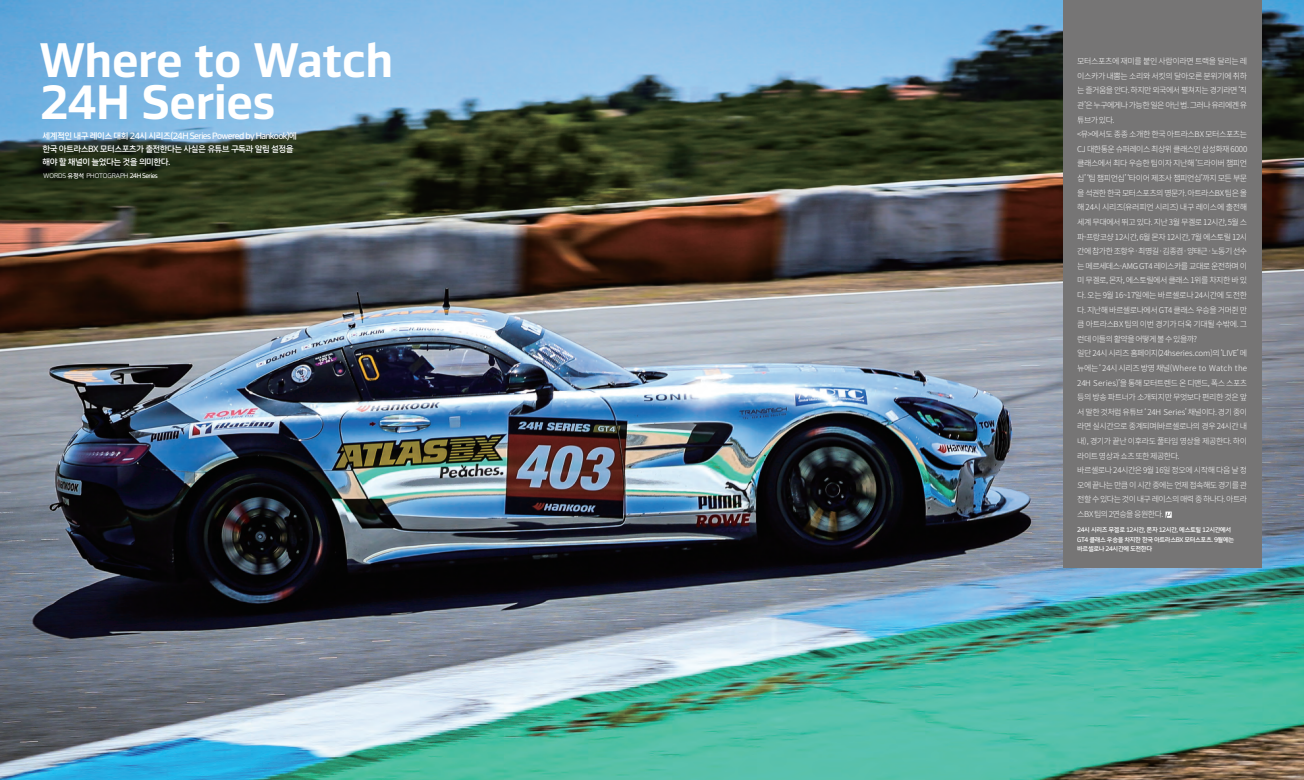
<style>
.page{position:relative;width:1304px;height:780px;background:#fff}
.page>*{position:absolute;margin:0;border:0;box-sizing:border-box;transform-origin:0 0}
.Miu-영문_제목{font:600 45px/42px "Hankook";color:#fff}
.Miu-전문{font:8.5px/13.1px "Hankook KR Regular";letter-spacing:-.07em;color:#fff}
.Miu-본문{font:300 8px/14.6px "Noto Sans CJ Kkr";letter-spacing:-.07em;color:#fff;text-align:justify}
.Miu-캡션{font:6.2px/9.5px "Hankook KR Regular";letter-spacing:-.065em;color:#fff}
.MiU-바이라인{font:6.2px "Hankook";color:#fff}
.s1{font-family:"Hankook KR Regular"}
</style>
<div class="page">
<img style="left:0;top:0;width:1304px;height:780px">
<div style="left:1063px;top:0;width:198px;height:567px;background:#767575"></div>
<svg style="left:1165px;top:511px;width:7px;height:7px"></svg>
<p class="Miu-영문_제목" style="left:40px;top:36px;width:355px">Where to Watch<br>24H Series</p>
<p class="Miu-전문" style="left:43px;top:129px;width:256px">세계적인 내구 레이스 대회 24시 시리즈(24H Series Powered by Hankook)에 한국 아트라스BX 모터스포츠가 출전한다는 사실은 유튜브 구독과 알림 설정을 해야 할 채널이 늘었다는 것을 의미한다.</p>
<p class="MiU-바이라인" style="left:44px;top:171px;width:116px">WORDS <span class="s1">유정석</span> PHOTOGRAPH <span class="s1">24H Series</span></p>
<p class="Miu-본문" style="left:1077px;top:54px;width:172px">모터스포츠에 재미를 붙인 사람이라면 트랙을 달리는 레 이스카가 내뿜는 소리와 서킷의 달아오른 분위기에 취하 는 즐거움을 안다. 하지만 외국에서 펼쳐지는 경기라면 ‘직 관’은 누구에게나 가능한 일은 아닌 법. 그러나 유리에겐 유 튜브가 있다.</p>
<p class="Miu-본문" style="left:1077px;top:127px;width:172px">&lt;뮤&gt;에서도 종종 소개한 한국 아트라스BX 모터스포츠는 CJ 대한통운 슈퍼레이스 최상위 클래스인 삼성화재 6000 클래스에서 최다 우승한 팀이자 지난해 ‘드라이버 챔피언 십’ ‘팀 챔피언십’ ‘타이어 제조사 챔피언십’까지 모든 부문 을 석권한 한국 모터스포츠의 명문가. 아트라스BX 팀은 올 해 24시 시리즈(유러피언 시리즈) 내구 레이스에 출전해 세계 무대에서 뛰고 있다. 지난 3월 무겔로 12시간, 5월 스 파-프랑코샹 12시간, 6월 몬자 12시간, 7월 에스토릴 12시 간에 참가한 조항우 · 최명길 · 김종겸 · 양태근 · 노동기 선수 는 메르세데스-AMG GT4 레이스카를 교대로 운전하며 이 미 무겔로, 몬자, 에스토릴에서 클래스 1위를 차지한 바 있 다. 오는 9월 16~17일에는 바르셀로나 24시간에 도전한 다. 지난해 바르셀로나에서 GT4 클래스 우승을 거머쥔 만 큼 아트라스BX 팀의 이번 경기가 더욱 기대될 수밖에. 그 런데 이들의 활약을 어떻게 볼 수 있을까?</p>
<p class="Miu-본문" style="left:1077px;top:346px;width:172px">일단 24시 시리즈 홈페이지(24hseries.com)의 ‘LIVE’ 메 뉴에는 ‘ 24시 시리즈 방영 채널(Where to Watch the 24H Series)’을 통해 모터트렌드 온 디맨드, 폭스 스포츠 등의 방송 파트너가 소개되지만 무엇보다 편리한 것은 앞 서 말한 것처럼 유튜브 ‘ 24H Series’ 채널이다. 경기 중이 라면 실시간으로 중계되며(바르셀로나의 경우 24시간 내 내), 경기가 끝난 이후라도 풀타임 영상을 제공한다. 하이 라이트 영상과 쇼츠 또한 제공한다.</p>
<p class="Miu-본문" style="left:1077px;top:463px;width:172px">바르셀로나 24시간은 9월 16일 정오에 시작해 다음 날 정 오에 끝나는 만큼 이 시간 중에는 언제 접속해도 경기를 관 전할 수 있다는 것이 내구 레이스의 매력 중 하나다. 아트라 스BX 팀의 2연승을 응원한다.</p>
<p class="Miu-캡션" style="left:1077px;top:525px;width:159px">24시 시리즈 무겔로 12시간, 몬자 12시간, 에스토릴 12시간에서<br>GT4 클래스 우승을 차지한 한국 아트라스BX 모터스포츠. 9월에는 바르셀로나 24시간에 도전한다</p>
</div>
